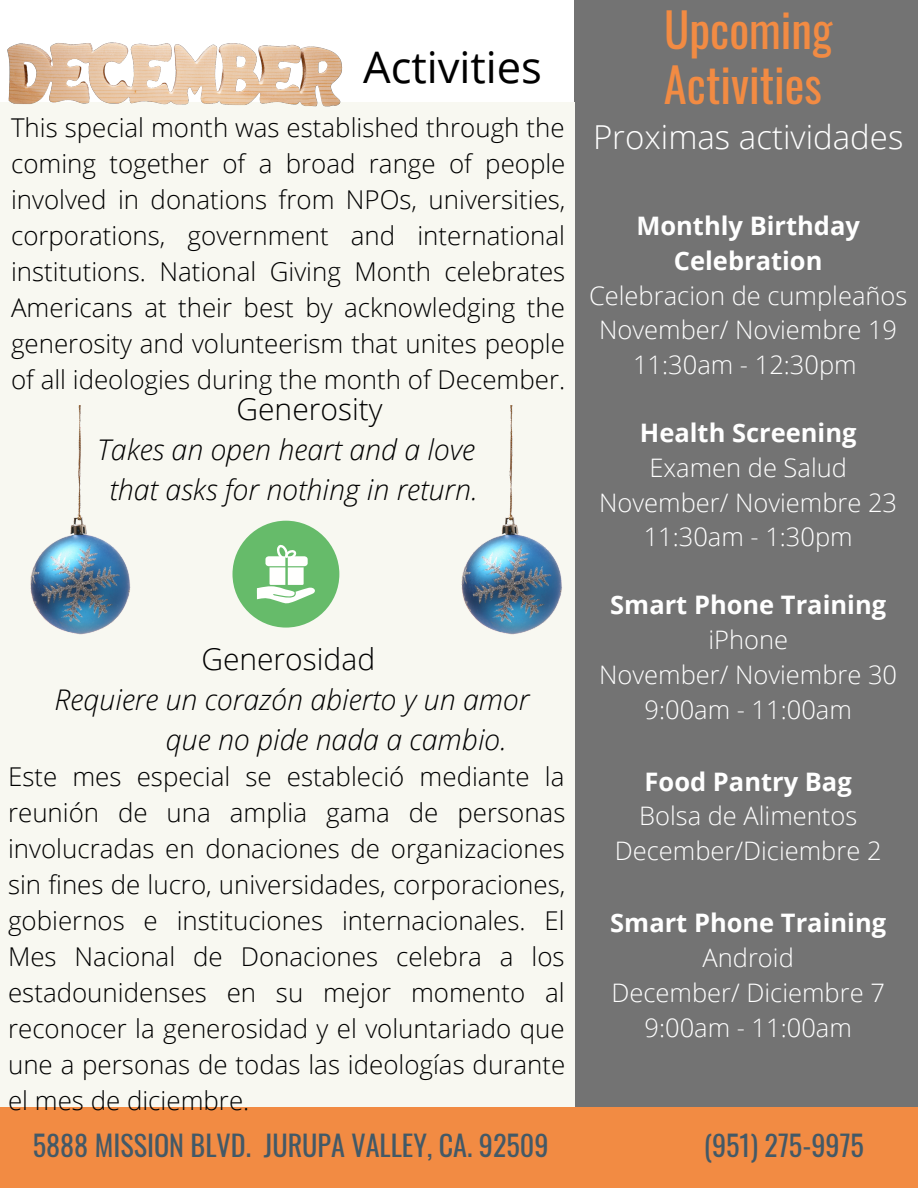
<style>
.page{position:relative;width:918px;height:1188px;background:#fff}
.page>*{position:absolute;margin:0;border:0;box-sizing:border-box;transform-origin:0 0}
.t1{font:46.65px/55.1px "Oswald";color:#f28b43}
.t2{font:43.5px "Open Sans";color:#000}
.t3{font:300 33px "Open Sans";color:#fff}
.t4{font:300 30px "Open Sans";color:#000}
.t5{font:italic 300 28.5px "Open Sans";color:#000}
.t6{font:28.2px "Oswald";color:#435967}
.t7{font:300 25.95px/36px "Open Sans";color:#000;text-align:justify}
.t8{font:300 25.5px "Open Sans";color:#fff}
.t9{font:700 25.5px/34.8px "Open Sans";color:#fff;text-align:center}
</style>
<div class="page">
<div style="left:0;top:1107px;width:918px;height:81px;background:#f28b43"></div>
<div style="left:575px;top:0;width:343px;height:1107px;background:#737373"></div>
<div style="left:0;top:103px;width:575px;height:1004px;background:#f8f8f1"></div>
<img style="left:0;top:42px;width:364px;height:65px">
<div style="left:232px;top:521px;width:107px;height:107px;background:#66bb6a;border-radius:50%"></div>
<svg style="left:257px;top:545px;width:58px;height:59px"></svg>
<img style="left:30px;top:405px;width:101px;height:230px">
<img style="left:461px;top:405px;width:101px;height:230px">
<p class="t2" style="left:363px;top:36px;width:180px">Activities</p>
<p class="t7" style="left:11px;top:109px;width:556px">This special month was established through the coming together of a broad range of people involved in donations from NPOs, universities, corporations, government and international institutions. National Giving Month celebrates Americans at their best by acknowledging the generosity and volunteerism that unites people of all ideologies during the month of December.</p>
<p class="t4" style="left:237px;top:388px;width:148px">Generosity</p>
<p class="t5" style="left:97px;top:430px;width:379px">Takes an open heart and a love</p>
<p class="t5" style="left:109px;top:469px;width:370px">that asks for nothing in return.</p>
<p class="t4" style="left:201px;top:638px;width:175px">Generosidad</p>
<p class="t5" style="left:55px;top:680px;width:476px">Requiere un corazón abierto y un amor</p>
<p class="t5" style="left:166px;top:719px;width:343px">que no pide nada a cambio.</p>
<p class="t7" style="left:8px;top:758px;width:559px">Este mes especial se estableció mediante la reunión de una amplia gama de personas involucradas en donaciones de organizaciones sin fines de lucro, universidades, corporaciones, gobiernos e instituciones internacionales. El Mes Nacional de Donaciones celebra a los estadounidenses en su mejor momento al reconocer la generosidad y el voluntariado que une a personas de todas las ideologías durante el mes de diciembre.</p>
<p class="t1" style="left:664px;top:0;width:170px">Upcoming<br>Activities</p>
<p class="t3" style="left:593px;top:114px;width:312px">Proximas actividades</p>
<p class="t9" style="left:636px;top:208px;width:225px">Monthly Birthday<br>Celebration</p>
<p class="t8" style="left:589px;top:277px;width:320px">Celebracion de cumpleaños</p>
<p class="t8" style="left:599px;top:312px;width:299px">November/ Noviembre 19</p>
<p class="t8" style="left:633px;top:347px;width:225px">11:30am - 12:30pm</p>
<p class="t9" style="left:640px;top:415px;width:218px">Health Screening</p>
<p class="t8" style="left:649px;top:450px;width:199px">Examen de Salud</p>
<p class="t8" style="left:599px;top:484px;width:299px">November/ Noviembre 23</p>
<p class="t8" style="left:644px;top:519px;width:211px">11:30am - 1:30pm</p>
<p class="t9" style="left:610px;top:587px;width:277px">Smart Phone Training</p>
<p class="t8" style="left:708px;top:622px;width:81px">iPhone</p>
<p class="t8" style="left:599px;top:657px;width:299px">November/ Noviembre 30</p>
<p class="t8" style="left:645px;top:691px;width:209px">9:00am - 11:00am</p>
<p class="t9" style="left:645px;top:763px;width:209px">Food Pantry Bag</p>
<p class="t8" style="left:639px;top:798px;width:220px">Bolsa de Alimentos</p>
<p class="t8" style="left:615px;top:833px;width:268px">December/Diciembre 2</p>
<p class="t9" style="left:610px;top:905px;width:277px">Smart Phone Training</p>
<p class="t8" style="left:703px;top:940px;width:93px">Android</p>
<p class="t8" style="left:612px;top:975px;width:275px">December/ Diciembre 7</p>
<p class="t8" style="left:645px;top:1010px;width:209px">9:00am - 11:00am</p>
<p class="t6" style="left:33px;top:1124px;width:518px">5888 MISSION BLVD. JURUPA VALLEY, CA. 92509</p>
<p class="t6" style="left:704px;top:1124px;width:162px">(951) 275-9975</p>
</div>
